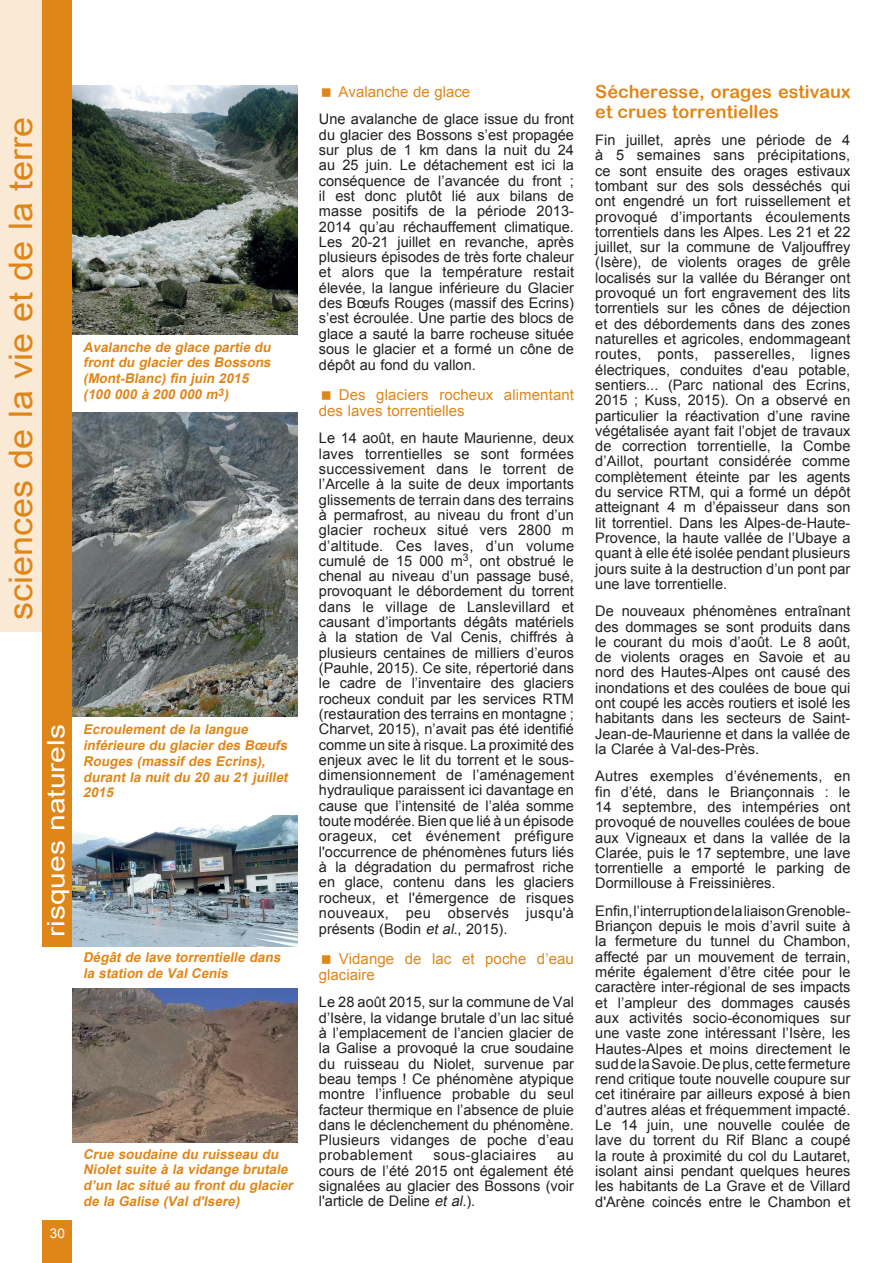
<style>
.page{position:relative;width:893px;height:1263px;background:#fff}
.page>*{position:absolute;margin:0;border:0;box-sizing:border-box;transform-origin:0 0}
.t1{font:32.4px "Arial";color:#df8619;scale:1.11 1}
.t2{font:24px "Arial";color:#fff;scale:1.25 1}
.t3{font:18px/19.5px "Arial Rounded MT Bold";color:#df8619}
.t4{font:15px/15.8px "Arial";letter-spacing:.005em;color:#df8619}
.t5{font:14.55px/15.3px "Arial";color:#231f20;text-align:justify}
.t6{font:14.55px "Arial";letter-spacing:.03em;color:#231f20}
.t7{font:italic 700 13.5px/15.8px "Arial";color:#df8619}
.t8{font:13.5px "Arial";color:#fff}
.s1{font-style:italic}
</style>
<div class="page">
<div style="left:43px;top:1220px;width:29px;height:43px;background:#df8619"></div>
<div style="left:0;top:0;width:43px;height:631px;background:#fae9d4"></div>
<div style="left:43px;top:0;width:29px;height:946px;background:#df8619"></div>
<img style="left:72px;top:988px;width:226px;height:154px">
<img style="left:72px;top:85px;width:226px;height:249px">
<img style="left:72px;top:412px;width:226px;height:304px">
<img style="left:72px;top:815px;width:226px;height:131px">
<h1 class="t1" style="left:0;top:620px;width:455px;rotate:-90deg">sciences de la vie et de la terre</h1>
<p class="t7" style="left:83px;top:339px;width:192px">Avalanche de glace partie du front du glacier des Bossons (Mont-Blanc) fin juin 2015 (100 000 à 200 000 m<sup>3</sup>)</p>
<h2 class="t2" style="left:40px;top:937px;width:172px;rotate:-90deg">risques naturels</h2>
<p class="t7" style="left:83px;top:722px;width:209px">Ecroulement de la langue inférieure du glacier des Bœufs<br>Rouges (massif des Ecrins), durant la nuit du 20 au 21 juillet<br>2015</p>
<p class="t7" style="left:83px;top:950px;width:202px">Dégât de lave torrentielle dans la station de Val Cenis</p>
<p class="t8" style="left:50px;top:1225px;width:17px">30</p>
<p class="t7" style="left:83px;top:1146px;width:214px">Crue soudaine du ruisseau du<br>Niolet suite à la vidange brutale d’un lac situé au frontdu glacier de la Galise (Val d'Isere)</p>
<p class="t4" style="left:338px;top:84px;width:133px">Avalanche de glace</p>
<p class="t5" style="left:319px;top:112px;width:257px">Une avalanche de glace issue du front du glacier des Bossons s’est propagée sur plus de 1 km dans la nuit du 24 au 25 juin. Le détachement est ici la conséquence de l’avancée du front ; il est donc plutôt lié aux bilans de masse positifs de la période 2013- 2014 qu’au réchauffement climatique.<br>Les 20-21 juillet en revanche, après plusieurs épisodes de très forte chaleur et alors que la température restait élevée, la langue inférieure du Glacier des Bœufs Rouges (massif des Ecrins) s’est écroulée. Une partie des blocs de glace a sauté la barre rocheuse située sous le glacier et a formé un cône de dépôt au fond du vallon.</p>
<p class="t4" style="left:319px;top:387px;width:257px;text-indent:20px">Des glaciers rocheux alimentant des laves torrentielles</p>
<p class="t5" style="left:319px;top:431px;width:257px">Le 14 août, en haute Maurienne, deux laves torrentielles se sont formées successivement dans le torrent de l’Arcelle à la suite de deux importants glissements de terrain dans des terrains à permafrost, au niveau du front d’un glacier rocheux situé vers 2800 m d’altitude. Ces laves, d’un volume cumulé de 15 000 m<sup>3</sup>, ont obstrué le chenal au niveau d’un passage busé, provoquant le débordement du torrent dans le village de Lanslevillard et causant d’importants dégâts matériels à la station de Val Cenis, chiffrés à plusieurs centaines de milliers d’euros (Pauhle, 2015). Ce site, répertorié dans le cadre de l’inventaire des glaciers rocheux conduit par les services RTM (restauration des terrains en montagne ; Charvet, 2015), n’avait pas été identifié comme un site à risque. La proximité des enjeux avec le lit du torrent et le sous&shy;dimensionnement de l’aménagement hydraulique paraissent ici davantage en cause que l’intensité de l’aléa somme toute modérée. Bien que lié à un épisode orageux, cet événement préfigure l'occurrence de phénomènes futurs liés à la dégradation du permafrost riche en glace, contenu dans les glaciers rocheux, et l'émergence de risques nouveaux, peu observés jusqu'à présents (Bodin <span class="s1">et al.</span>, 2015).</p>
<p class="t4" style="left:319px;top:951px;width:256px;text-indent:20px">Vidange de lac et poche d’eau glaciaire</p>
<p class="t5" style="left:319px;top:995px;width:257px">Le 28 août 2015, sur la commune de Val d’Isère, la vidange brutale d’un lac situé à l’emplacement de l’ancien glacier de la Galise a provoqué la crue soudaine du ruisseau du Niolet, survenue par beau temps ! Ce phénomène atypique montre l’influence probable du seul facteur thermique en l’absence de pluie dans le déclenchement du phénomène.<br>Plusieurs vidanges de poche d’eau probablement</p>
<p class="t6" style="left:433px;top:1146px;width:105px">sous-glaciaires</p>
<p class="t5" style="left:319px;top:1148px;width:257px;text-indent:238px">au cours de l’été 2015 ont également été signalées au glacier des Bossons (voir l'article de Deline <span class="s1">et al.</span>).</p>
<p class="t3" style="left:595px;top:82px;width:257px">Sécheresse, orages estivaux et crues torrentielles</p>
<p class="t5" style="left:595px;top:132px;width:257px">Fin juillet, après une période de 4 à 5 semaines sans précipitations, ce sont ensuite des orages estivaux tombant sur des sols desséchés qui ont engendré un fort ruissellement et provoqué d’importants écoulements torrentiels dans les Alpes. Les 21 et 22 juillet, sur la commune de Valjouffrey (Isère), de violents orages de grêle localisés sur la vallée du Béranger ont provoqué un fort engravement des lits torrentiels sur les cônes de déjection et des débordements dans des zones naturelles et agricoles, endommageant routes, ponts, passerelles, lignes électriques, conduites d'eau potable, sentiers... (Parc national des Ecrins, 2015 ; Kuss, 2015). On a observé en particulier la réactivation d’une ravine végétalisée ayant fait l’objet de travaux de correction torrentielle, la Combe d’Aillot, pourtant considérée comme complètement éteinte par les agents du service RTM, qui a formé un dépôt atteignant 4 m d’épaisseur dans son lit torrentiel. Dans les Alpes-de-Haute-Provence, la haute vallée de l’Ubaye a quant à elle été isolée pendant plusieurs jours suite à la destruction d’un pont par une lave torrentielle.</p>
<p class="t5" style="left:595px;top:604px;width:257px">De nouveaux phénomènes entraînant des dommages se sont produits dans le courant du mois d’août. Le 8 août, de violents orages en Savoie et au nord des Hautes-Alpes ont causé des inondations et des coulées de boue qui ont coupé les accès routiers et isolé les habitants dans les secteurs de Saint-Jean-de-Maurienne et dans la vallée de la Clarée à Val-des-Près.</p>
<p class="t5" style="left:595px;top:769px;width:257px">Autres exemples d’événements, en fin d’été, dans le Briançonnais : le 14 septembre, des intempéries ont provoqué de nouvelles coulées de boue aux Vigneaux et dans la vallée de la Clarée, puis le 17 septembre, une lave torrentielle a emporté le parking de Dormillouse à Freissinières.</p>
<p class="t5" style="left:595px;top:903px;width:257px">Enfin, l’interruption de la liaison Grenoble-Briançon depuis le mois d’avril suite à la fermeture du tunnel du Chambon, affecté par un mouvement de terrain, mérite également d’être citée pour le caractère inter-régional de ses impacts et l’ampleur des dommages causés aux activités socio-économiques sur une vaste zone intéressant l’Isère, les Hautes-Alpes et moins directement le sud de la Savoie. De plus, cette fermeture rend critique toute nouvelle coupure sur cet itinéraire par ailleurs exposé à bien d’autres aléas et fréquemment impacté.<br>Le 14 juin, une nouvelle coulée de lave du torrent du Rif Blanc a coupé la route à proximité du col du Lautaret, isolant ainsi pendant quelques heures les habitants de La Grave et de Villard d'Arène coincés entre le Chambon et</p>
</div>
